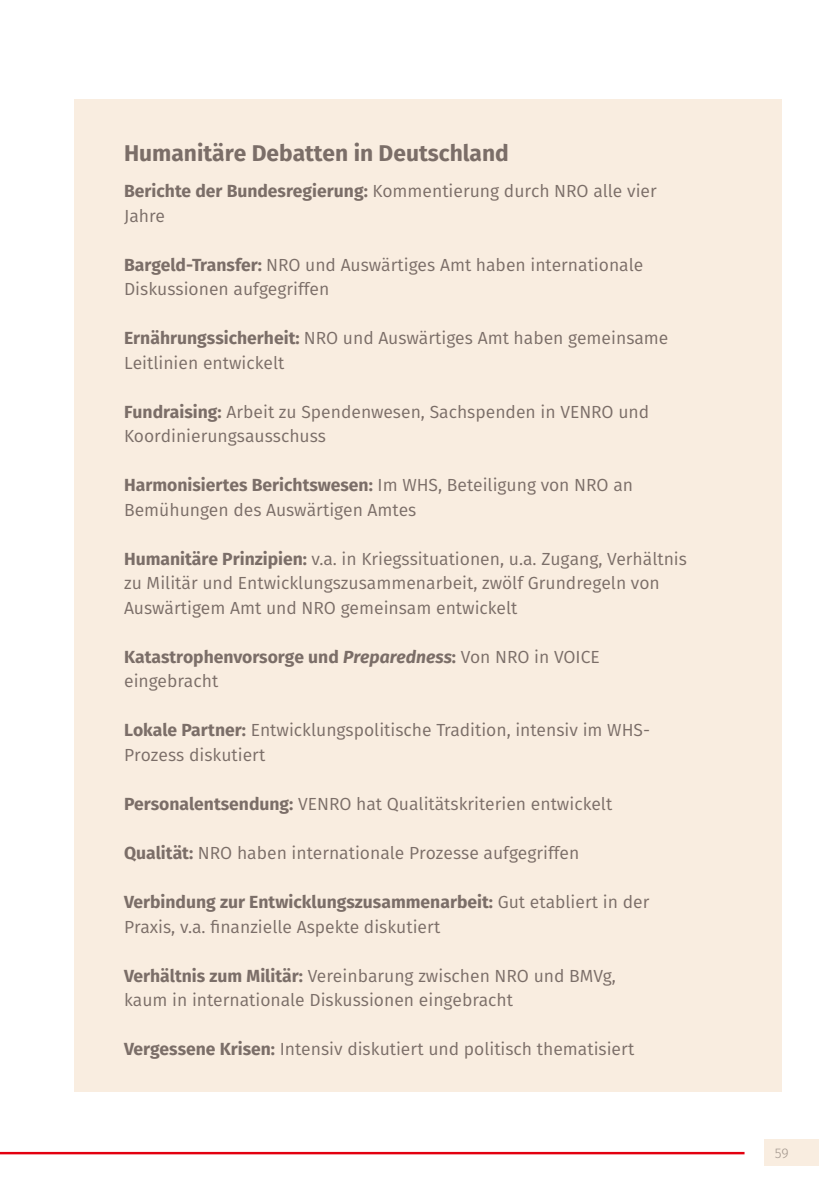
<style>
.page{position:relative;width:819px;height:1191px;background:#fff}
.page>*{position:absolute;margin:0;border:0;box-sizing:border-box;transform-origin:0 0}
.t1{font:700 22.75px "Fira Sans";color:#7b6e68}
.t2{font:17.5px/24.5px "Fira Sans";color:#7b6e68}
.t3{font:700 17.5px/24.5px "Fira Sans";color:#7b6e68}
.t4{font:300 14px "Fira Sans";color:#a3978e}
.s1{font-weight:700}
.s2{font-style:italic}
.s3{font-weight:400}
</style>
<div class="page">
<hr style="left:0;top:1151px;width:744px;height:3px;background:#e3000f">
<div style="left:764px;top:1138px;width:55px;height:27px;background:#f9ede0"></div>
<div style="left:74px;top:99px;width:707px;height:992px;background:#f9ede0"></div>
<h1 class="t1" style="left:124px;top:137px;width:386px">Humanitäre Debatten in Deutschland</h1>
<p class="t2" style="left:124px;top:178px;width:534px"><span class="s1">Berichte der Bundesregierung:</span> Kommentierung durch NRO alle vier<br>Jahre</p>
<p class="t2" style="left:124px;top:252px;width:520px"><span class="s1">Bargeld-Transfer:</span> NRO und Auswärtiges Amt haben internationale<br>Diskussionen aufgegriffen</p>
<p class="t2" style="left:124px;top:325px;width:546px"><span class="s1">Ernährungssicherheit:</span> NRO und Auswärtiges Amt haben gemeinsame<br>Leitlinien entwickelt</p>
<p class="t2" style="left:124px;top:399px;width:526px"><span class="s1">Fundraising:</span> Arbeit zu Spendenwesen, Sachspenden in VENRO und<br>Koordinierungsausschuss</p>
<p class="t2" style="left:124px;top:472px;width:510px"><span class="s1">Harmonisiertes Berichtswesen:</span> Im WHS, Beteiligung von NRO an<br>Bemühungen des Auswärtigen Amtes</p>
<p class="t2" style="left:124px;top:546px;width:564px"><span class="s1">Humanitäre Prinzipien:</span> v.a. in Kriegssituationen, u.a. Zugang, Verhältnis zu Militär und Entwicklungszusammenarbeit, zwölf Grundregeln von<br>Auswärtigem Amt und NRO gemeinsam entwickelt</p>
<p class="t3" style="left:124px;top:646px;width:477px">Katastrophenvorsorge und <span class="s2">Preparedness</span>: <span class="s3">Von NRO in VOICE eingebracht</span></p>
<p class="t2" style="left:124px;top:717px;width:527px"><span class="s1">Lokale Partner:</span> Entwicklungspolitische Tradition, intensiv im WHS-<br>Prozess diskutiert</p>
<p class="t2" style="left:124px;top:791px;width:489px"><span class="s1">Personalentsendung:</span> VENRO hat Qualitätskriterien entwickelt</p>
<p class="t2" style="left:124px;top:840px;width:457px"><span class="s1">Qualität:</span> NRO haben internationale Prozesse aufgegriffen</p>
<p class="t2" style="left:124px;top:889px;width:527px"><span class="s1">Verbindung zur Entwicklungszusammenarbeit:</span> Gut etabliert in der<br>Praxis, v.a. finanzielle Aspekte diskutiert</p>
<p class="t2" style="left:124px;top:962px;width:493px"><span class="s1">Verhältnis zum Militär:</span> Vereinbarung zwischen NRO und BMVg, kaum in internationale Diskussionen eingebracht</p>
<p class="t2" style="left:124px;top:1036px;width:511px"><span class="s1">Vergessene Krisen:</span> Intensiv diskutiert und politisch thematisiert</p>
<p class="t4" style="left:774px;top:1143px;width:16px">59</p>
</div>
